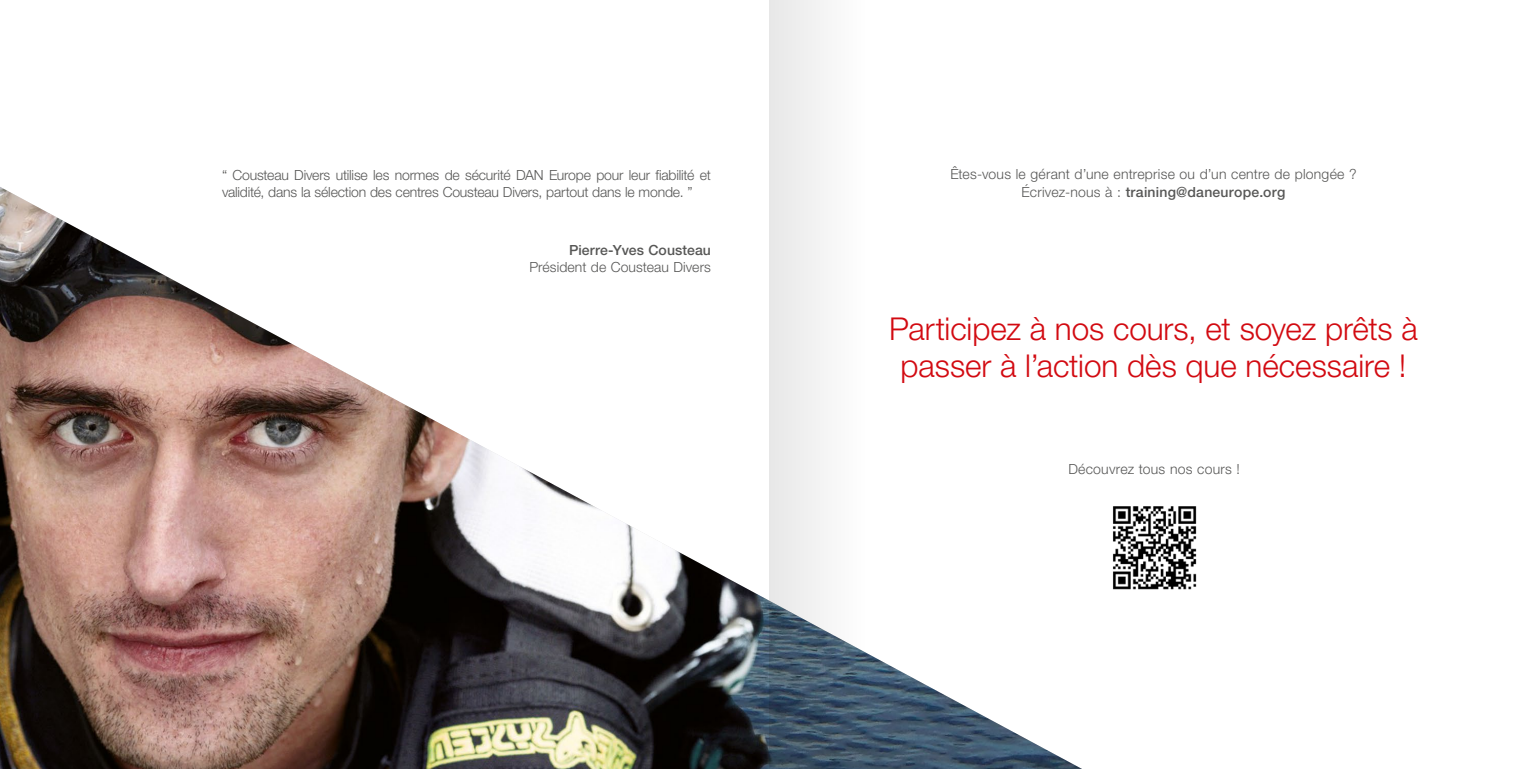
<style>
.page{position:relative;width:1538px;height:769px;background:#fff}
.page>*{position:absolute;margin:0;border:0;box-sizing:border-box;transform-origin:0 0}
.t1{font:31.5px/37.3px "Helvetica Neue LT 45 Lt";letter-spacing:-.005em;color:#d20a11;text-align:center}
.t2{font:14px/17.5px "Helvetica Neue LT 45 Lt";letter-spacing:-.01em;color:#575756}
.t3{font:14px "Helvetica Neue LT 45 Lt";letter-spacing:.015em;color:#575756}
.t4{font:14px "Helvetica Neue LT 65 Md";letter-spacing:.015em;color:#575756}
.s1{font-family:"Helvetica Neue LT 45 Lt"}
</style>
<div class="page">
<img style="left:0;top:187px;width:1082px;height:582px">
<img style="left:1113px;top:506px;width:84px;height:84px">
<svg style="left:769px;top:0;width:112px;height:769px;fill:#f1f1f1"></svg>
<p class="t2" style="left:222px;top:166px;width:490px">“ Cousteau Divers utilise les normes de sécurité DAN Europe pour leur fiabilité et validité, dans la sélection des centres Cousteau Divers, partout dans le monde. ”</p>
<p class="t3" style="left:950px;top:166px;width:408px">Êtes-vous le gérant d’une entreprise ou d’un centre de plongée ?</p>
<p class="t4" style="left:1021px;top:183px;width:265px"><span class="s1">Écrivez-nous à :</span> training@daneurope.org</p>
<p class="t4" style="left:569px;top:241px;width:143px">Pierre-Yves Cousteau</p>
<p class="t2" style="left:529px;top:258px;width:183px">Président de Cousteau Divers</p>
<h1 class="t1" style="left:889px;top:310px;width:530px">Participez à nos cours, et soyez prêts à passer à l’action dès que nécessaire !</h1>
<p class="t3" style="left:1068px;top:461px;width:173px">Découvrez tous nos cours !</p>
</div>
